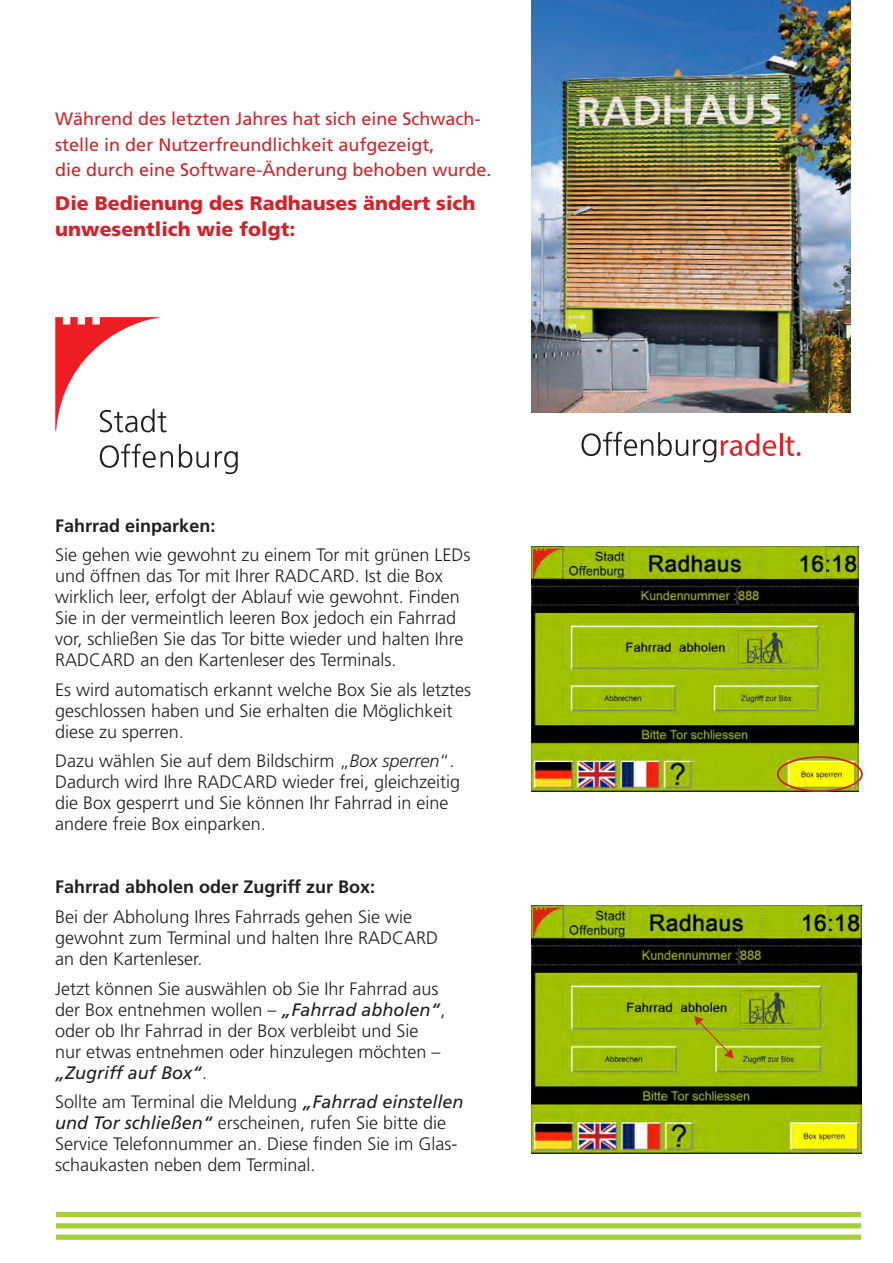
<style>
.page{position:relative;width:893px;height:1263px;background:#fff}
.page>*{position:absolute;margin:0;border:0;box-sizing:border-box;transform-origin:0 0}
.t1{font:900 19.5px/25.5px "Frutiger";color:#d1232a}
.t2{font:300 18px/21px "Frutiger";color:#231f20}
.t3{font:18px/25.5px "Frutiger";color:#d1232a}
.t4{font:700 18px "Frutiger";color:#231f20}
.s1{font-style:italic}
.s2{font-weight:400;font-style:italic}
</style>
<div class="page">
<div style="left:0;top:1234px;width:893px;height:6px;background:#a6ce39"></div>
<div style="left:0;top:1223px;width:893px;height:5px;background:#a6ce39"></div>
<div style="left:0;top:1212px;width:893px;height:5px;background:#a6ce39"></div>
<svg style="left:55px;top:317px;width:112px;height:115px"></svg>
<svg style="left:100px;top:444px;width:73px;height:24px"></svg>
<svg style="left:179px;top:444px;width:30px;height:24px"></svg>
<svg style="left:215px;top:451px;width:23px;height:23px"></svg>
<img style="left:531px;top:546px;width:327px;height:246px">
<div style="left:777px;top:756px;width:86px;height:36px;border:2px solid #d1232a;border-radius:50%"></div>
<img style="left:531px;top:906px;width:330px;height:247px">
<svg style="left:694px;top:1016px;width:40px;height:42px;background:#a4b40f"></svg>
<svg style="left:581px;top:432px;width:195px;height:30px"></svg>
<hr style="left:780px;top:433px;width:2px;height:23px;background:#ee1d23">
<svg style="left:785px;top:436px;width:15px;height:20px"></svg>
<img style="left:531px;top:0;width:319px;height:412px">
<div style="left:861px;top:1188px;width:32px;height:75px;background:#fff"></div>
<div style="left:0;top:1188px;width:55px;height:75px;background:#fff"></div>
<p class="t3" style="left:55px;top:106px;width:438px">Während des letzten Jahres hat sich eine Schwach&shy;stelle in der Nutzerfreundlichkeit aufgezeigt,<br>die durch eine Software-Änderung behoben wurde.</p>
<p class="t1" style="left:55px;top:191px;width:422px">Die Bedienung des Radhauses ändert sich unwesentlich wie folgt:</p>
<p class="t4" style="left:55px;top:515px;width:162px">Fahrrad einparken:</p>
<p class="t2" style="left:55px;top:545px;width:417px">Sie gehen wie gewohnt zu einem Tor mit grünen LEDs und öffnen das Tor mit Ihrer RADCARD. Ist die Box wirklich leer, erfolgt der Ablauf wie gewohnt. Finden Sie in der vermeintlich leeren Box jedoch ein Fahrrad vor, schließen Sie das Tor bitte wieder und halten Ihre RADCARD an den Kartenleser des Terminals.</p>
<p class="t2" style="left:55px;top:679px;width:417px">Es wird automatisch erkannt welche Box Sie als letztes geschlossen haben und Sie erhalten die Möglichkeit diese zu sperren.</p>
<p class="t2" style="left:55px;top:751px;width:406px">Dazu wählen Sie auf dem Bildschirm „<span class="s1">Box sperren</span>“.<br>Dadurch wird Ihre RADCARD wieder frei, gleichzeitig die Box gesperrt und Sie können Ihr Fahrrad in eine andere freie Box einparken.</p>
<p class="t4" style="left:55px;top:877px;width:321px">Fahrrad abholen oder Zugriff zur Box:</p>
<p class="t2" style="left:55px;top:906px;width:384px">Bei der Abholung Ihres Fahrrads gehen Sie wie gewohnt zum Terminal und halten Ihre RADCARD an den Kartenleser.</p>
<p class="t2" style="left:55px;top:978px;width:392px">Jetzt können Sie auswählen ob Sie Ihr Fahrrad aus der Box entnehmen wollen – <span class="s2">„Fahrrad abholen“</span>, oder ob Ihr Fahrrad in der Box verbleibt und Sie nur etwas entnehmen oder hinzulegen möchten – <span class="s2">„Zugriff auf Box“</span>.</p>
<p class="t2" style="left:55px;top:1091px;width:410px">Sollte am Terminal die Meldung <span class="s2">„Fahrrad einstellen und Tor schließen“</span> erscheinen, rufen Sie bitte die Service Telefonnummer an. Diese finden Sie im Glas&shy;schaukasten neben dem Terminal.</p>
</div>
